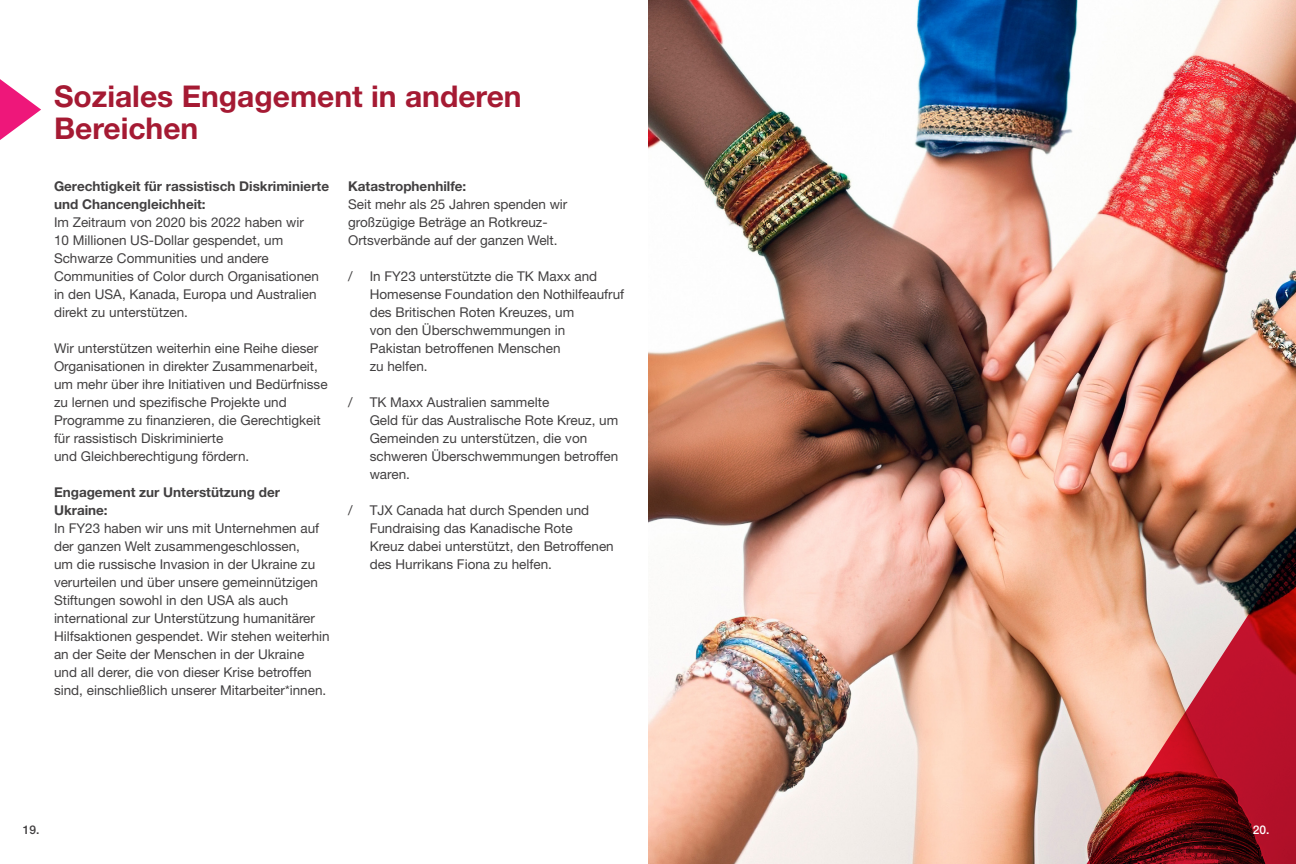
<style>
.page{position:relative;width:1296px;height:864px;background:#fff}
.page>*{position:absolute;margin:0;border:0;box-sizing:border-box;transform-origin:0 0}
.t1{font:700 30px/31.5px "Helvetica Neue LT Std";color:#a51a33}
.t2{font:13.5px/18px "Helvetica Neue LT Std";color:#424041}
.t3{font:700 13.5px/18px "Helvetica Neue LT Std";color:#424041}
.t4{font:500 12px "Helvetica Neue LT Std";color:#fff}
.t5{font:500 12px "Helvetica Neue LT Std";color:#424041}
</style>
<div class="page">
<img style="left:648px;top:0;width:648px;height:864px">
<img style="left:985px;top:486px;width:311px;height:378px">
<svg style="left:0;top:79px;width:41px;height:61px"></svg>
<p class="t1" style="left:54px;top:80px;width:469px">Soziales Engagement in anderen<br>Bereichen</p>
<p class="t3" style="left:54px;top:177px;width:277px">Gerechtigkeit für rassistisch Diskriminierte und Chancengleichheit:</p>
<p class="t2" style="left:54px;top:213px;width:266px">Im Zeitraum von 2020 bis 2022 haben wir 10 Millionen US-Dollar gespendet, um Schwarze Communities und andere Communities of Color durch Organisationen in den USA, Kanada, Europa und Australien direkt zu unterstützen.</p>
<p class="t2" style="left:54px;top:339px;width:275px">Wir unterstützen weiterhin eine Reihe dieser Organisationen in direkter Zusammenarbeit, um mehr über ihre Initiativen und Bedürfnisse zu lernen und spezifische Projekte und Programme zu finanzieren, die Gerechtigkeit für rassistisch Diskriminierte<br>und Gleichberechtigung fördern.</p>
<p class="t3" style="left:54px;top:483px;width:228px">Engagement zur Unterstützung der<br>Ukraine:</p>
<p class="t2" style="left:54px;top:519px;width:277px">In FY23 haben wir uns mit Unternehmen auf der ganzen Welt zusammengeschlossen,<br>um die russische Invasion in der Ukraine zu verurteilen und über unsere gemeinnützigen Stiftungen sowohl in den USA als auch international zur Unterstützung humanitärer Hilfsaktionen gespendet. Wir stehen weiterhin an der Seite der Menschen in der Ukraine und all derer, die von dieser Krise betroffen sind, einschließlich unserer Mitarbeiter*innen.</p>
<p class="t3" style="left:348px;top:177px;width:120px">Katastrophenhilfe:</p>
<p class="t2" style="left:348px;top:195px;width:221px">Seit mehr als 25 Jahren spenden wir großzügige Beträge an Rotkreuz-<br>Ortsverbände auf der ganzen Welt.</p>
<p class="t2" style="left:348px;top:267px;width:6px">/</p>
<p class="t2" style="left:370px;top:267px;width:256px">In FY23 unterstützte die TK Maxx and<br>Homesense Foundation den Nothilfeaufruf des Britischen Roten Kreuzes, um<br>von den Überschwemmungen in<br>Pakistan betroffenen Menschen<br>zu helfen.</p>
<p class="t2" style="left:348px;top:393px;width:6px">/</p>
<p class="t2" style="left:370px;top:393px;width:250px">TK Maxx Australien sammelte<br>Geld für das Australische Rote Kreuz, um<br>Gemeinden zu unterstützen, die von schweren Überschwemmungen betroffen waren.</p>
<p class="t2" style="left:348px;top:501px;width:6px">/</p>
<p class="t2" style="left:370px;top:501px;width:246px">TJX Canada hat durch Spenden und Fundraising das Kanadische Rote<br>Kreuz dabei unterstützt, den Betroffenen des Hurrikans Fiona zu helfen.</p>
<p class="t5" style="left:23px;top:822px;width:18px">19.</p>
<p class="t4" style="left:1253px;top:822px;width:18px">20.</p>
</div>
